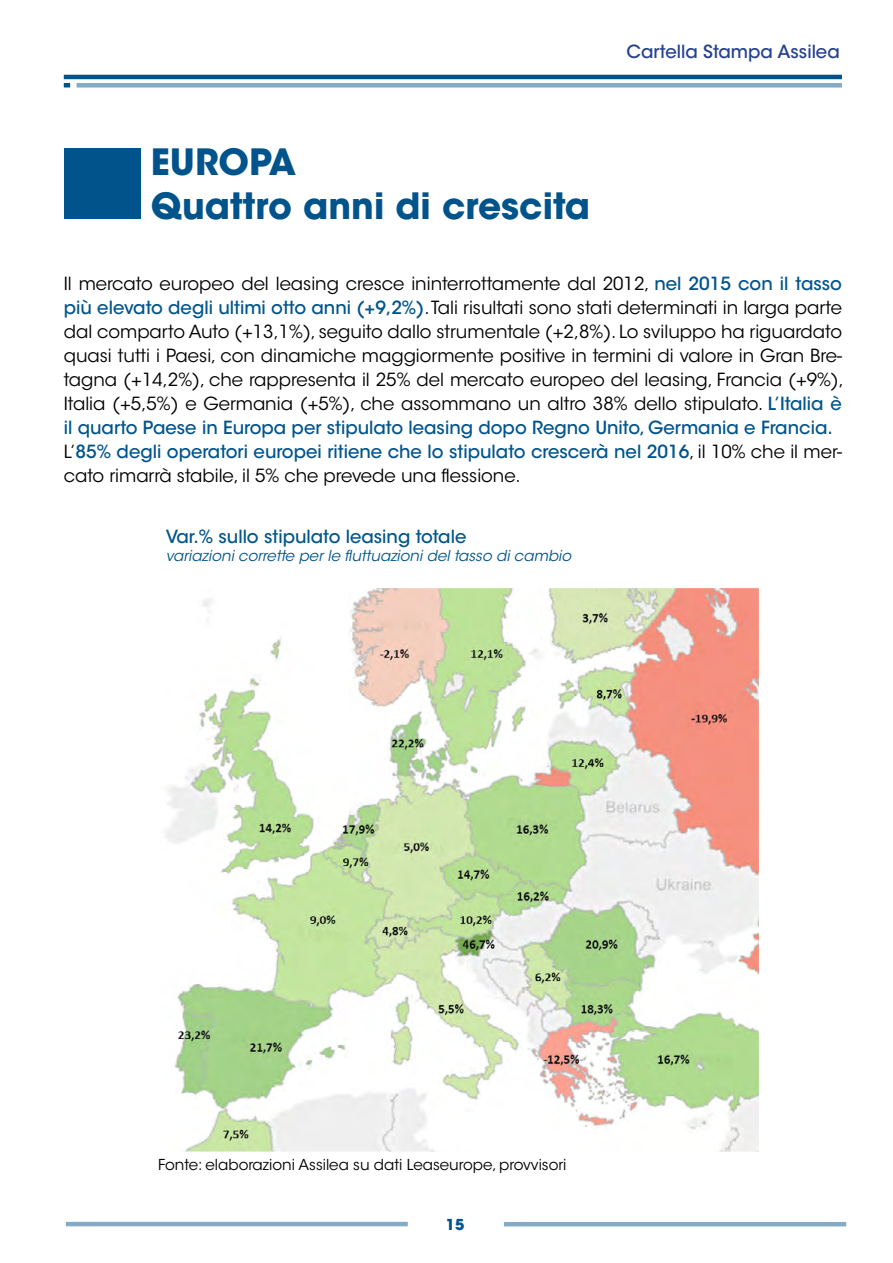
<style>
.page{position:relative;width:893px;height:1263px;background:#fff}
.page>*{position:absolute;margin:0;border:0;box-sizing:border-box;transform-origin:0 0}
.t1{font:700 36px/43.2px "ITC Avant Garde Std";color:#00548b}
.t2{font:18px/24px "ITC Avant Garde Std";color:#000}
.t3{font:500 18px "ITC Avant Garde Std";color:#005589}
.t4{font:500 18px "ITC Avant Garde Std";color:#25408f}
.t5{font:15px "ITC Avant Garde Std";color:#000}
.t6{font:italic 15px "ITC Avant Garde Std";color:#005589}
.t7{font:700 15px "ITC Avant Garde Std";color:#00548b}
.s1{font-weight:500;color:#00548b}
</style>
<div class="page">
<hr style="left:64px;top:75px;width:778px;height:4px;background:#00548b">
<div style="left:77px;top:83px;width:765px;height:5px;background:#83abc6"></div>
<svg style="left:64px;top:83px;width:6px;height:4px"></svg>
<hr style="left:66px;top:1222px;width:342px;height:4px;background:#83abc6">
<hr style="left:504px;top:1222px;width:342px;height:4px;background:#83abc6">
<div style="left:64px;top:149px;width:76px;height:70px;background:#00548b"></div>
<img style="left:165px;top:589px;width:593px;height:561px">
<div style="left:157px;top:585px;width:605px;height:569px;border:3px solid #fff"></div>
<h1 class="t1" style="left:151px;top:140px;width:441px">EUROPA<br>Quattro anni di crescita</h1>
<p class="t4" style="left:626px;top:41px;width:215px">Cartella Stampa Assilea</p>
<p class="t2" style="left:64px;top:271px;width:782px">Il mercato europeo del leasing cresce ininterrottamente dal 2012, <span class="s1">nel 2015 con il tasso più elevato degli ultimi otto anni (+9,2%)</span>. Tali risultati sono stati determinati in larga parte dal comparto Auto (+13,1%), seguito dallo strumentale (+2,8%). Lo sviluppo ha riguardato quasi tutti i Paesi, con dinamiche maggiormente positive in termini di valore in Gran Bre&shy;tagna (+14,2%), che rappresenta il 25% del mercato europeo del leasing, Francia (+9%), Italia (+5,5%) e Germania (+5%), che assommano un altro 38% dello stipulato. <span class="s1">L’Italia è il quarto Paese in Europa per stipulato leasing dopo Regno Unito, Germania e Francia.<br></span>L’<span class="s1">85% degli operatori europei ritiene che lo stipulato crescerà nel 2016</span>, il 10% che il mer&shy;cato rimarrà stabile, il 5% che prevede una flessione.</p>
<p class="t3" style="left:166px;top:525px;width:302px">Var.% sullo stipulato leasing totale</p>
<p class="t6" style="left:166px;top:546px;width:407px">variazioni corrette per le fluttuazioni del tasso di cambio</p>
<p class="t5" style="left:158px;top:1156px;width:410px">Fonte: elaborazioni Assilea su dati Leaseurope, provvisori</p>
<p class="t7" style="left:446px;top:1215px;width:20px">15</p>
</div>
